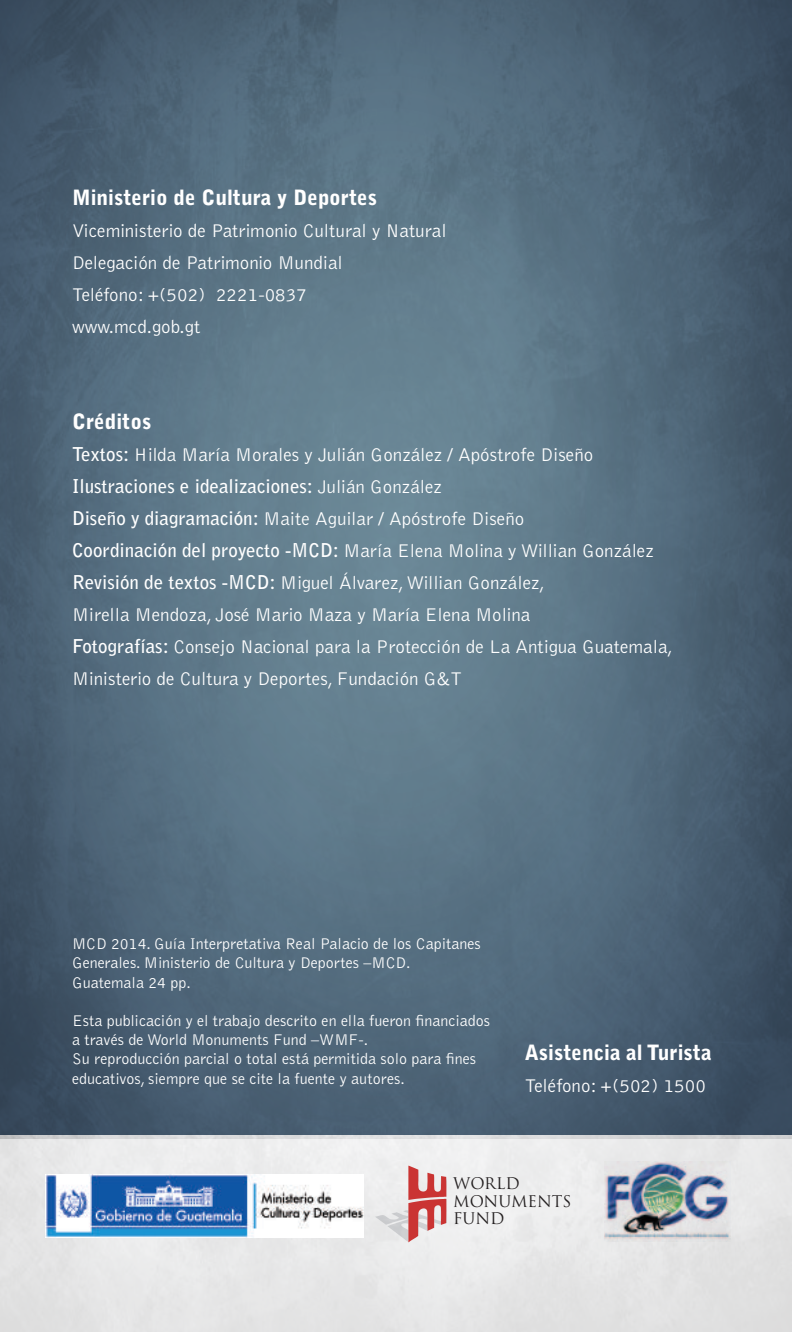
<style>
.page{position:relative;width:792px;height:1332px;background:#fff}
.page>*{position:absolute;margin:0;border:0;box-sizing:border-box;transform-origin:0 0}
.t1{font:900 21px "Bell Gothic";color:#fff}
.t2{font:300 19px/32px "Bell Gothic";color:#fff}
.t3{font:300 16px/19.2px "Bell Gothic";color:#fff}
.t4{font:15.6px/17.4px "Trajan Pro";color:#231f20}
.s1{font-weight:700}
</style>
<div class="page">
<img style="left:0;top:0;width:792px;height:1140px">
<div style="left:0;top:1140px;width:792px;height:192px;background:#e7e7e8"></div>
<img style="left:45px;top:1174px;width:319px;height:64px">
<svg style="left:376px;top:1166px;width:71px;height:76px"></svg>
<img style="left:605px;top:1162px;width:126px;height:80px">
<p class="t1" style="left:72px;top:185px;width:307px">Ministerio de Cultura y Deportes</p>
<p class="t2" style="left:72px;top:215px;width:376px">Viceministerio de Patrimonio Cultural y Natural<br>Delegación de Patrimonio Mundial<br>Teléfono: +(502) 2221-0837<br>www.mcd.gob.gt</p>
<p class="t1" style="left:72px;top:409px;width:81px">Créditos</p>
<p class="t2" style="left:72px;top:439px;width:602px"><span class="s1">Textos:</span> Hilda María Morales y Julián González / Apóstrofe Diseño <span class="s1">Ilustraciones e idealizaciones:</span> Julián González<br><span class="s1">Diseño y diagramación:</span> Maite Aguilar / Apóstrofe Diseño<br><span class="s1">Coordinación del proyecto -MCD:</span> María Elena Molina y Willian González <span class="s1">Revisión de textos -MCD:</span> Miguel Álvarez, Willian González,<br>Mirella Mendoza, José Mario Maza y María Elena Molina<br><span class="s1">Fotografías:</span> Consejo Nacional para la Protección de La Antigua Guatemala, Ministerio de Cultura y Deportes, Fundación G&amp;T</p>
<p class="t3" style="left:72px;top:935px;width:410px">MCD 2014. Guía Interpretativa Real Palacio de los Capitanes<br>Generales. Ministerio de Cultura y Deportes –MCD.<br>Guatemala 24 pp.</p>
<p class="t3" style="left:72px;top:1011px;width:420px">Esta publicación y el trabajo descrito en ella fueron financiados a través de World Monuments Fund –WMF-.<br>Su reproducción parcial o total está permitida solo para fines educativos, siempre que se cite la fuente y autores.</p>
<p class="t1" style="left:525px;top:1040px;width:188px">Asistencia al Turista</p>
<p class="t2" style="left:525px;top:1070px;width:183px">Teléfono: +(502) 1500</p>
<p class="t4" style="left:453px;top:1175px;width:120px">WORLD<br>MONUMENTS<br>FUND</p>
</div>
